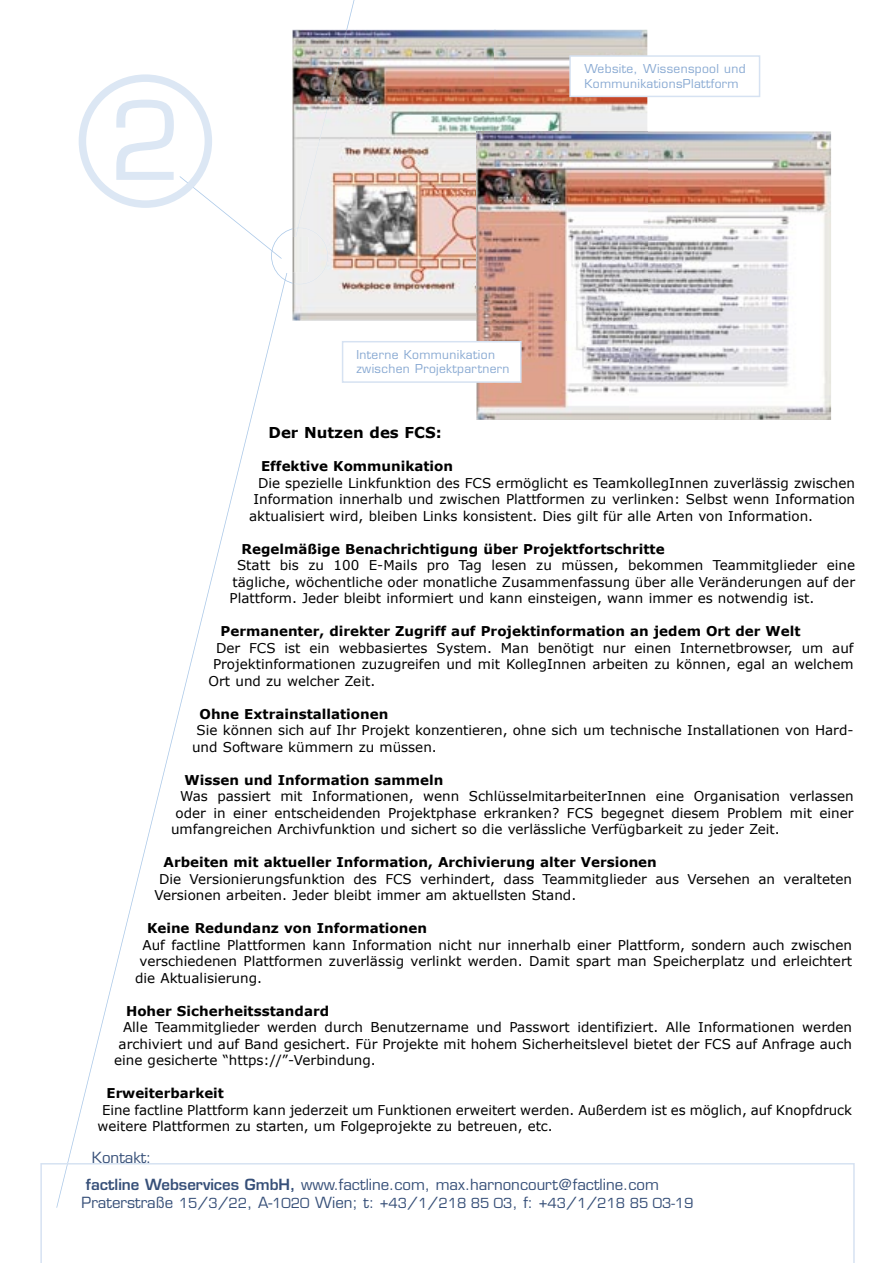
<style>
.page{position:relative;width:893px;height:1263px;background:#fff}
.page>*{position:absolute;margin:0;border:0;box-sizing:border-box;transform-origin:0 0}
.t1{font:106.05px "Eurostile";color:#dce7f4}
.t2{font:15px/27px "Eurostile";color:#364f78}
.t3{font:700 15px "Verdana";color:#000}
.t4{font:13.5px/16.5px "Verdana";color:#000}
.t5{font:700 13.5px "Verdana";color:#000}
.t6{font:12px/14.4px "Eurostile";letter-spacing:.03em;color:#88a9d2}
.s1{font-weight:600}
.s2{font-size:13.5px}
</style>
<div class="page">
<svg style="left:79px;top:74px;width:213px;height:210px"></svg>
<svg style="left:40px;top:1163px;width:815px;height:100px"></svg>
<img style="left:292px;top:30px;width:203px;height:291px">
<img style="left:495px;top:30px;width:152px;height:102px">
<img style="left:295px;top:30px;width:52px;height:207px">
<img style="left:292px;top:228px;width:36px;height:56px">
<img style="left:629px;top:132px;width:202px;height:288px">
<img style="left:476px;top:321px;width:153px;height:99px">
<img style="left:476px;top:132px;width:171px;height:189px">
<svg style="left:342px;top:341px;width:180px;height:42px"></svg>
<svg style="left:569px;top:55px;width:191px;height:42px"></svg>
<h1 class="t1" style="left:109px;top:77px;width:75px">2</h1>
<p class="t6" style="left:584px;top:62px;width:163px">Website, Wissenspool und<br>KommunikationsPlattform</p>
<p class="t6" style="left:356px;top:347px;width:155px">Interne Kommunikation zwischen Projektpartnern</p>
<p class="t3" style="left:269px;top:423px;width:175px">Der Nutzen des FCS:</p>
<p class="t5" style="left:261px;top:458px;width:194px">Effektive Kommunikation</p>
<p class="t4" style="left:258px;top:474px;width:598px">Die spezielle Linkfunktion des FCS ermöglicht es TeamkollegInnen zuverlässig zwischen</p>
<p class="t4" style="left:254px;top:490px;width:603px">Information innerhalb und zwischen Plattformen zu verlinken: Selbst wenn Information</p>
<p class="t4" style="left:249px;top:507px;width:566px">aktualisiert wird, bleiben Links konsistent. Dies gilt für alle Arten von Information.</p>
<p class="t5" style="left:242px;top:540px;width:425px">Regelmäßige Benachrichtigung über Projektfortschritte</p>
<p class="t4" style="left:230px;top:556px;width:627px;text-align:justify;text-indent:8px">Statt bis zu 100 E-Mails pro Tag lesen zu müssen, bekommen Teammitglieder eine tägliche, wöchentliche oder monatliche Zusammenfassung über alle Veränderungen auf der Plattform. Jeder bleibt informiert und kann einsteigen, wann immer es notwendig ist.</p>
<p class="t5" style="left:221px;top:623px;width:582px">Permanenter, direkter Zugriff auf Projektinformation an jedem Ort der Welt</p>
<p class="t4" style="left:216px;top:639px;width:639px">Der FCS ist ein webbasiertes System. Man benötigt nur einen Internetbrowser, um auf</p>
<p class="t4" style="left:213px;top:655px;width:642px">Projektinformationen zuzugreifen und mit KollegInnen arbeiten zu können, egal an welchem</p>
<p class="t4" style="left:209px;top:672px;width:168px">Ort und zu welcher Zeit.</p>
<p class="t5" style="left:200px;top:705px;width:190px">Ohne Extrainstallationen</p>
<p class="t4" style="left:192px;top:721px;width:663px;text-indent:4px">Sie können sich auf Ihr Projekt konzentieren, ohne sich um technische Installationen von Hard&shy;und Software kümmern zu müssen.</p>
<p class="t5" style="left:185px;top:771px;width:260px">Wissen und Information sammeln</p>
<p class="t4" style="left:180px;top:787px;width:675px">Was passiert mit Informationen, wenn SchlüsselmitarbeiterInnen eine Organisation verlassen</p>
<p class="t4" style="left:176px;top:804px;width:679px">oder in einer entscheidenden Projektphase erkranken? FCS begegnet diesem Problem mit einer</p>
<p class="t4" style="left:171px;top:820px;width:610px">umfangreichen Archivfunktion und sichert so die verlässliche Verfügbarkeit zu jeder Zeit.</p>
<p class="t5" style="left:164px;top:854px;width:495px">Arbeiten mit aktueller Information, Archivierung alter Versionen</p>
<p class="t4" style="left:155px;top:870px;width:699px;text-indent:4px">Die Versionierungsfunktion des FCS verhindert, dass Teammitglieder aus Versehen an veralteten<br>Versionen arbeiten. Jeder bleibt immer am aktuellsten Stand.</p>
<p class="t5" style="left:147px;top:920px;width:281px">Keine Redundanz von Informationen</p>
<p class="t4" style="left:143px;top:936px;width:711px">Auf factline Plattformen kann Information nicht nur innerhalb einer Plattform, sondern auch zwischen</p>
<p class="t4" style="left:140px;top:952px;width:714px">verschiedenen Plattformen zuverlässig verlinkt werden. Damit spart man Speicherplatz und erleichtert</p>
<p class="t4" style="left:135px;top:969px;width:128px">die Aktualisierung.</p>
<p class="t5" style="left:126px;top:1002px;width:205px">Hoher Sicherheitsstandard</p>
<p class="t4" style="left:123px;top:1018px;width:730px">Alle Teammitglieder werden durch Benutzername und Passwort identifiziert. Alle Informationen werden</p>
<p class="t4" style="left:119px;top:1035px;width:735px">archiviert und auf Band gesichert. Für Projekte mit hohem Sicherheitslevel bietet der FCS auf Anfrage auch</p>
<p class="t4" style="left:114px;top:1051px;width:263px">eine gesicherte “https://”-Verbindung.</p>
<p class="t5" style="left:107px;top:1085px;width:119px">Erweiterbarkeit</p>
<p class="t4" style="left:98px;top:1101px;width:756px;text-indent:4px">Eine factline Plattform kann jederzeit um Funktionen erweitert werden. Außerdem ist es möglich, auf Knopfdruck weitere Plattformen zu starten, um Folgeprojekte zu betreuen, etc.</p>
<p class="t2" style="left:86px;top:1144px;width:574px;text-indent:6px">Kontakt:<br><span class="s1">factline Webservices GmbH,</span> www.factline.com, max.harnoncourt@factline.com</p>
<p class="t2" style="left:81px;top:1189px;width:614px">Praterstraße <span class="s2">15</span>/<span class="s2">3</span>/<span class="s2">22</span>, A-<span class="s2">1020</span> Wien; t: +<span class="s2">43</span>/<span class="s2">1</span>/<span class="s2">218 85 03</span>, f: +<span class="s2">43</span>/<span class="s2">1</span>/<span class="s2">218 85 03-19</span></p>
</div>
